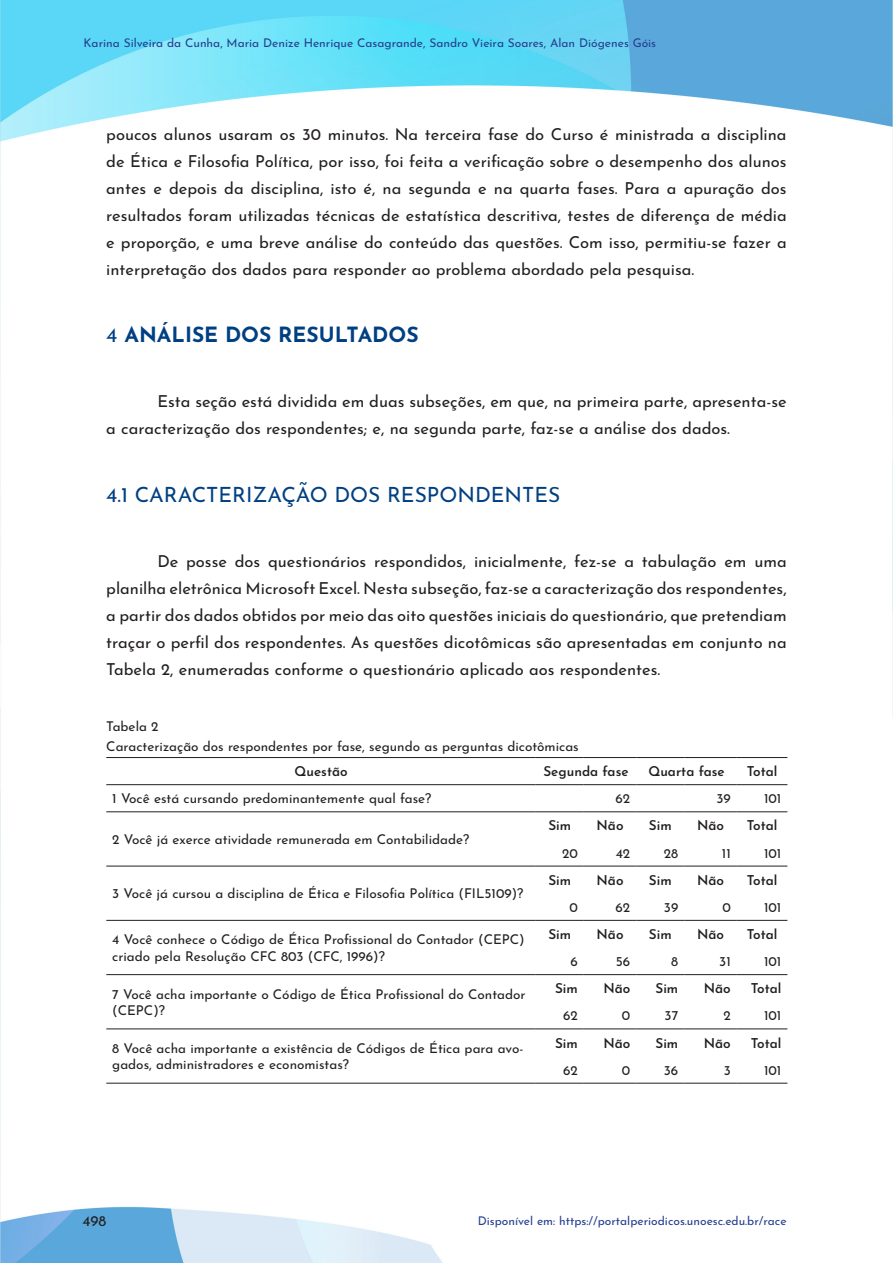
<style>
.page{position:relative;width:893px;height:1263px;background:#fff}
.page>*{position:absolute;margin:0;border:0;box-sizing:border-box;transform-origin:0 0}
.título_2{font:21px "Josefin Sans";color:#004082}
.títulos_1{font:700 21px "Josefin Sans";color:#004082}
.Texto{font:16.5px/27px "Josefin Sans";color:#231f20;text-align:justify}
.t1{font:15px "Josefin Sans";color:#231f20}
.legendas_quadros__ta{font:13.5px/16.2px "Josefin Sans";color:#231f20}
.legendas_quadros__ta-2{font:600 13.5px "Josefin Sans";color:#231f20}
.t2{font:12px "Josefin Sans";color:#253f8e}
.s1{font-weight:400}
</style>
<div class="page">
<img style="left:0;top:0;width:893px;height:1262px">
<hr style="left:106px;top:757px;width:430px;height:1px;background:#231f20">
<hr style="left:536px;top:757px;width:48px;height:1px;background:#231f20">
<hr style="left:584px;top:757px;width:52px;height:1px;background:#231f20">
<hr style="left:636px;top:757px;width:48px;height:1px;background:#231f20">
<hr style="left:684px;top:757px;width:53px;height:1px;background:#231f20">
<hr style="left:737px;top:757px;width:50px;height:1px;background:#231f20">
<hr style="left:106px;top:784px;width:430px;height:1px;background:#231f20">
<hr style="left:536px;top:784px;width:48px;height:1px;background:#231f20">
<hr style="left:584px;top:784px;width:52px;height:1px;background:#231f20">
<hr style="left:636px;top:784px;width:48px;height:1px;background:#231f20">
<hr style="left:684px;top:784px;width:53px;height:1px;background:#231f20">
<hr style="left:737px;top:784px;width:50px;height:1px;background:#231f20">
<hr style="left:106px;top:811px;width:430px;height:1px;background:#231f20">
<hr style="left:536px;top:811px;width:48px;height:1px;background:#231f20">
<hr style="left:584px;top:811px;width:52px;height:1px;background:#231f20">
<hr style="left:636px;top:811px;width:48px;height:1px;background:#231f20">
<hr style="left:684px;top:811px;width:53px;height:1px;background:#231f20">
<hr style="left:737px;top:811px;width:50px;height:1px;background:#231f20">
<hr style="left:106px;top:866px;width:430px;height:1px;background:#231f20">
<hr style="left:536px;top:866px;width:48px;height:1px;background:#231f20">
<hr style="left:584px;top:866px;width:52px;height:1px;background:#231f20">
<hr style="left:636px;top:866px;width:48px;height:1px;background:#231f20">
<hr style="left:684px;top:866px;width:53px;height:1px;background:#231f20">
<hr style="left:737px;top:866px;width:50px;height:1px;background:#231f20">
<hr style="left:106px;top:920px;width:430px;height:1px;background:#231f20">
<hr style="left:536px;top:920px;width:48px;height:1px;background:#231f20">
<hr style="left:584px;top:920px;width:52px;height:1px;background:#231f20">
<hr style="left:636px;top:920px;width:48px;height:1px;background:#231f20">
<hr style="left:684px;top:920px;width:53px;height:1px;background:#231f20">
<hr style="left:737px;top:920px;width:50px;height:1px;background:#231f20">
<hr style="left:106px;top:974px;width:430px;height:1px;background:#231f20">
<hr style="left:536px;top:974px;width:48px;height:1px;background:#231f20">
<hr style="left:584px;top:974px;width:52px;height:1px;background:#231f20">
<hr style="left:636px;top:974px;width:48px;height:1px;background:#231f20">
<hr style="left:684px;top:974px;width:53px;height:1px;background:#231f20">
<hr style="left:737px;top:974px;width:50px;height:1px;background:#231f20">
<hr style="left:106px;top:1028px;width:430px;height:1px;background:#231f20">
<hr style="left:106px;top:1083px;width:430px;height:1px;background:#231f20">
<hr style="left:536px;top:1028px;width:48px;height:1px;background:#231f20">
<hr style="left:584px;top:1028px;width:52px;height:1px;background:#231f20">
<hr style="left:636px;top:1028px;width:48px;height:1px;background:#231f20">
<hr style="left:684px;top:1028px;width:53px;height:1px;background:#231f20">
<hr style="left:737px;top:1028px;width:50px;height:1px;background:#231f20">
<hr style="left:536px;top:1083px;width:48px;height:1px;background:#231f20">
<hr style="left:584px;top:1083px;width:52px;height:1px;background:#231f20">
<hr style="left:636px;top:1083px;width:48px;height:1px;background:#231f20">
<hr style="left:684px;top:1083px;width:53px;height:1px;background:#231f20">
<hr style="left:737px;top:1083px;width:50px;height:1px;background:#231f20">
<p class="t2" style="left:84px;top:33px;width:574px">Karina Silveira da Cunha, Maria Denize Henrique Casagrande, Sandro Vieira Soares, Alan Diógenes Góis</p>
<p class="Texto" style="left:106px;top:119px;width:682px">poucos alunos usaram os 30 minutos. Na terceira fase do Curso é ministrada a disciplina de Ética e Filosofia Política, por isso, foi feita a verificação sobre o desempenho dos alunos antes e depois da disciplina, isto é, na segunda e na quarta fases. Para a apuração dos resultados foram utilizadas técnicas de estatística descritiva, testes de diferença de média e proporção, e uma breve análise do conteúdo das questões. Com isso, permitiu-se fazer a interpretação dos dados para responder ao problema abordado pela pesquisa.</p>
<p class="títulos_1" style="left:106px;top:316px;width:314px"><span class="s1">4</span> ANÁLISE DOS RESULTADOS</p>
<p class="Texto" style="left:106px;top:386px;width:682px;text-indent:51px">Esta seção está dividida em duas subseções, em que, na primeira parte, apresenta-se a caracterização dos respondentes; e, na segunda parte, faz-se a análise dos dados.</p>
<p class="título_2" style="left:106px;top:477px;width:455px">4.1 CARACTERIZAÇÃO DOS RESPONDENTES</p>
<p class="Texto" style="left:106px;top:545px;width:682px;text-indent:51px">De posse dos questionários respondidos, inicialmente, fez-se a tabulação em uma planilha eletrônica Microsoft Excel. Nesta subseção, faz-se a caracterização dos respondentes, a partir dos dados obtidos por meio das oito questões iniciais do questionário, que pretendiam traçar o perfil dos respondentes. As questões dicotômicas são apresentadas em conjunto na Tabela 2, enumeradas conforme o questionário aplicado aos respondentes.</p>
<p class="legendas_quadros__ta" style="left:106px;top:716px;width:54px">Tabela 2</p>
<p class="legendas_quadros__ta" style="left:106px;top:737px;width:474px">Caracterização dos respondentes por fase, segundo as perguntas dicotômicas</p>
<p class="legendas_quadros__ta-2" style="left:294px;top:760px;width:55px">Questão</p>
<p class="legendas_quadros__ta-2" style="left:543px;top:760px;width:87px">Segunda fase</p>
<p class="legendas_quadros__ta-2" style="left:648px;top:760px;width:78px">Quarta fase</p>
<p class="legendas_quadros__ta-2" style="left:747px;top:760px;width:32px">Total</p>
<p class="legendas_quadros__ta" style="left:112px;top:789px;width:321px">1 Você está cursando predominantemente qual fase?</p>
<p class="legendas_quadros__ta" style="left:616px;top:789px;width:16px">62</p>
<p class="legendas_quadros__ta" style="left:716px;top:789px;width:16px">39</p>
<p class="legendas_quadros__ta" style="left:764px;top:789px;width:19px">101</p>
<p class="legendas_quadros__ta" style="left:112px;top:829px;width:359px">2 Você já exerce atividade remunerada em Contabilidade?</p>
<p class="legendas_quadros__ta-2" style="left:548px;top:814px;width:24px">Sim</p>
<p class="legendas_quadros__ta-2" style="left:597px;top:814px;width:28px">Não</p>
<p class="legendas_quadros__ta-2" style="left:649px;top:814px;width:24px">Sim</p>
<p class="legendas_quadros__ta-2" style="left:697px;top:814px;width:28px">Não</p>
<p class="legendas_quadros__ta-2" style="left:747px;top:814px;width:32px">Total</p>
<p class="legendas_quadros__ta" style="left:562px;top:843px;width:17px">20</p>
<p class="legendas_quadros__ta" style="left:616px;top:843px;width:16px">42</p>
<p class="legendas_quadros__ta" style="left:664px;top:843px;width:16px">28</p>
<p class="legendas_quadros__ta" style="left:722px;top:843px;width:10px">11</p>
<p class="legendas_quadros__ta" style="left:764px;top:843px;width:19px">101</p>
<p class="legendas_quadros__ta" style="left:112px;top:884px;width:413px">3 Você já cursou a disciplina de Ética e Filosofia Política (FIL5109)?</p>
<p class="legendas_quadros__ta-2" style="left:548px;top:868px;width:24px">Sim</p>
<p class="legendas_quadros__ta-2" style="left:597px;top:868px;width:28px">Não</p>
<p class="legendas_quadros__ta-2" style="left:649px;top:868px;width:24px">Sim</p>
<p class="legendas_quadros__ta-2" style="left:697px;top:868px;width:28px">Não</p>
<p class="legendas_quadros__ta-2" style="left:747px;top:868px;width:32px">Total</p>
<p class="legendas_quadros__ta" style="left:569px;top:897px;width:10px">0</p>
<p class="legendas_quadros__ta" style="left:616px;top:897px;width:16px">62</p>
<p class="legendas_quadros__ta" style="left:664px;top:897px;width:16px">39</p>
<p class="legendas_quadros__ta" style="left:722px;top:897px;width:10px">0</p>
<p class="legendas_quadros__ta" style="left:764px;top:897px;width:19px">101</p>
<p class="legendas_quadros__ta" style="left:112px;top:930px;width:414px">4 Você conhece o Código de Ética Profissional do Contador (CEPC) criado pela Resolução CFC 803 (CFC, 1996)?</p>
<p class="legendas_quadros__ta-2" style="left:548px;top:923px;width:24px">Sim</p>
<p class="legendas_quadros__ta-2" style="left:597px;top:923px;width:28px">Não</p>
<p class="legendas_quadros__ta-2" style="left:649px;top:923px;width:24px">Sim</p>
<p class="legendas_quadros__ta-2" style="left:697px;top:923px;width:28px">Não</p>
<p class="legendas_quadros__ta-2" style="left:747px;top:923px;width:32px">Total</p>
<p class="legendas_quadros__ta" style="left:570px;top:952px;width:9px">6</p>
<p class="legendas_quadros__ta" style="left:616px;top:952px;width:16px">56</p>
<p class="legendas_quadros__ta" style="left:671px;top:952px;width:9px">8</p>
<p class="legendas_quadros__ta" style="left:719px;top:952px;width:13px">31</p>
<p class="legendas_quadros__ta" style="left:764px;top:952px;width:19px">101</p>
<p class="legendas_quadros__ta" style="left:112px;top:984px;width:415px">7 Você acha importante o Código de Ética Profissional do Contador (CEPC)?</p>
<p class="legendas_quadros__ta-2" style="left:555px;top:977px;width:24px">Sim</p>
<p class="legendas_quadros__ta-2" style="left:603px;top:977px;width:28px">Não</p>
<p class="legendas_quadros__ta-2" style="left:655px;top:977px;width:24px">Sim</p>
<p class="legendas_quadros__ta-2" style="left:704px;top:977px;width:28px">Não</p>
<p class="legendas_quadros__ta-2" style="left:751px;top:977px;width:32px">Total</p>
<p class="legendas_quadros__ta" style="left:563px;top:1006px;width:16px">62</p>
<p class="legendas_quadros__ta" style="left:622px;top:1006px;width:10px">0</p>
<p class="legendas_quadros__ta" style="left:665px;top:1006px;width:15px">37</p>
<p class="legendas_quadros__ta" style="left:723px;top:1006px;width:9px">2</p>
<p class="legendas_quadros__ta" style="left:764px;top:1006px;width:19px">101</p>
<p class="legendas_quadros__ta" style="left:112px;top:1038px;width:413px">8 Você acha importante a existência de Códigos de Ética para avo&shy;gados, administradores e economistas?</p>
<p class="legendas_quadros__ta-2" style="left:555px;top:1031px;width:24px">Sim</p>
<p class="legendas_quadros__ta-2" style="left:603px;top:1031px;width:28px">Não</p>
<p class="legendas_quadros__ta-2" style="left:655px;top:1031px;width:24px">Sim</p>
<p class="legendas_quadros__ta-2" style="left:704px;top:1031px;width:28px">Não</p>
<p class="legendas_quadros__ta-2" style="left:751px;top:1031px;width:32px">Total</p>
<p class="legendas_quadros__ta" style="left:563px;top:1060px;width:16px">62</p>
<p class="legendas_quadros__ta" style="left:622px;top:1060px;width:10px">0</p>
<p class="legendas_quadros__ta" style="left:664px;top:1060px;width:16px">36</p>
<p class="legendas_quadros__ta" style="left:724px;top:1060px;width:9px">3</p>
<p class="legendas_quadros__ta" style="left:764px;top:1060px;width:19px">101</p>
<p class="t1" style="left:82px;top:1208px;width:25px">498</p>
<p class="t2" style="left:478px;top:1211px;width:310px">Disponível em: https://portalperiodicos.unoesc.edu.br/race</p>
</div>
